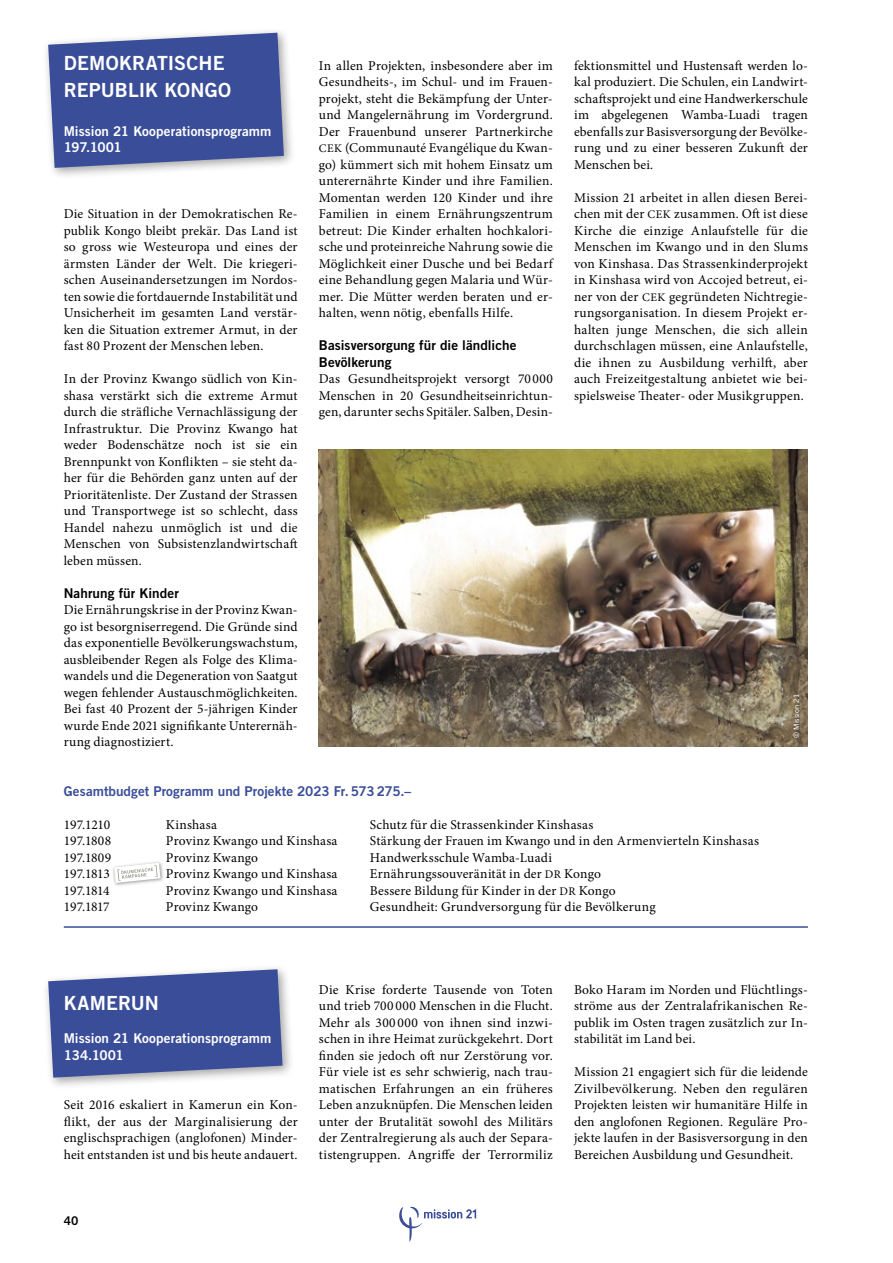
<style>
.page{position:relative;width:893px;height:1263px;background:#fff}
.page>*{position:absolute;margin:0;border:0;box-sizing:border-box;transform-origin:0 0}
.t1{font:19.5px/27px "Trade Gothic LT Std Bd 2";letter-spacing:.005em;color:#fff}
.t2{font:13.5px/16.5px "Minion Pro";letter-spacing:.015em;color:#000;text-align:justify}
.t3{font:13.5px/16.5px "Trade Gothic LT Std Bd 2";letter-spacing:.005em;color:#fff}
.t4{font:13.5px/16.5px "Trade Gothic LT Std Bd 2";letter-spacing:.005em;color:#000}
.t5{font:13.5px "Trade Gothic LT Std Bd 2";letter-spacing:.005em;color:#3a4d98}
.t6{font:12px "Trade Gothic LT Std Bd 2";color:#000}
.t7{font:7.5px "Trade Gothic Next LT Pro";letter-spacing:.01em;color:#fff}
.s1{font-size:11.7px}
</style>
<div class="page">
<div style="left:42px;top:27px;width:253px;height:153px;background:#000;opacity:.35"></div>
<svg style="left:48px;top:33px;width:236px;height:135px;background:#4c5da0"></svg>
<div style="left:42px;top:963px;width:252px;height:127px;background:#000;opacity:.35"></div>
<svg style="left:48px;top:969px;width:235px;height:108px;background:#4f60a1"></svg>
<hr style="left:64px;top:926px;width:744px;height:2px;background:#3a4d98">
<svg style="left:399px;top:1207px;width:77px;height:35px"></svg>
<img style="left:319px;top:449px;width:489px;height:297px">
<div style="left:112px;top:860px;width:53px;height:27px;background:#000;opacity:.4"></div>
<svg style="left:114px;top:863px;width:47px;height:20px"></svg>
<h1 class="t1" style="left:64px;top:49px;width:169px">DEMOKRATISCHE<br>REPUBLIK KONGO</h1>
<p class="t3" style="left:64px;top:122px;width:209px">Mission 21 Kooperationsprogramm<br>197.1001</p>
<p class="t2" style="left:64px;top:206px;width:235px">Die Situation in der Demokratischen Re&shy;publik Kongo bleibt prekär. Das Land ist so gross wie Westeuropa und eines der ärmsten Länder der Welt. Die kriegeri&shy;schen Auseinandersetzungen im Nordos&shy;ten sowie die fortdauernde Instabilität und Unsicherheit im gesamten Land verstär&shy;ken die Situation extremer Armut, in der fast 80 Prozent der Menschen leben.</p>
<p class="t2" style="left:64px;top:371px;width:235px">In der Provinz Kwango südlich von Kin&shy;shasa verstärkt sich die extreme Armut durch die sträfliche Vernachlässigung der Infrastruktur. Die Provinz Kwango hat weder Bodenschätze noch ist sie ein Brennpunkt von Konflikten – sie steht da&shy;her für die Behörden ganz unten auf der Prioritätenliste. Der Zustand der Strassen und Transportwege ist so schlecht, dass Handel nahezu unmöglich ist und die Menschen von Subsistenzlandwirtschaft leben müssen.</p>
<p class="t4" style="left:64px;top:584px;width:117px">Nahrung für Kinder</p>
<p class="t2" style="left:64px;top:602px;width:235px">Die Ernährungskrise in der Provinz Kwan&shy;go ist besorgniserregend. Die Gründe sind das exponentielle Bevölkerungswachstum, ausbleibender Regen als Folge des Klima&shy;wandels und die Degeneration von Saatgut wegen fehlender Austauschmöglichkeiten.<br>Bei fast 40 Prozent der 5-jährigen Kinder wurde Ende 2021 signifikante Unterernäh&shy;rung diagnostiziert.</p>
<p class="t2" style="left:319px;top:57px;width:235px">In allen Projekten, insbesondere aber im Gesundheits-, im Schul- und im Frauen&shy;projekt, steht die Bekämpfung der Unter&shy;und Mangelernährung im Vordergrund.<br>Der Frauenbund unserer Partnerkirche <span class="s1">CEK</span> (Communauté Evangélique du Kwan&shy;go) kümmert sich mit hohem Einsatz um unterernährte Kinder und ihre Familien.<br>Momentan werden 120 Kinder und ihre Familien in einem Ernährungszentrum betreut: Die Kinder erhalten hochkalori&shy;sche und proteinreiche Nahrung sowie die Möglichkeit einer Dusche und bei Bedarf eine Behandlung gegen Malaria und Wür&shy;mer. Die Mütter werden beraten und er&shy;halten, wenn nötig, ebenfalls Hilfe.</p>
<p class="t4" style="left:319px;top:337px;width:199px">Basisversorgung für die ländliche<br>Bevölkerung</p>
<p class="t2" style="left:319px;top:371px;width:235px">Das Gesundheitsprojekt versorgt 70 000<br>Menschen in 20 Gesundheitseinrichtun&shy;gen, darunter sechs Spitäler. Salben, Desin-</p>
<p class="t2" style="left:574px;top:57px;width:235px">fektionsmittel und Hustensaft werden lo&shy;kal produziert. Die Schulen, ein Landwirt&shy;schaftsprojekt und eine Handwerkerschule im abgelegenen Wamba-Luadi tragen ebenfalls zur Basisversorgung der Bevölke&shy;rung und zu einer besseren Zukunft der Menschen bei.</p>
<p class="t2" style="left:574px;top:189px;width:235px">Mission 21 arbeitet in allen diesen Berei&shy;chen mit der <span class="s1">CEK</span> zusammen. Oft ist diese Kirche die einzige Anlaufstelle für die Menschen im Kwango und in den Slums von Kinshasa. Das Strassenkinderprojekt in Kinshasa wird von Accojed betreut, ei&shy;ner von der <span class="s1">CEK</span> gegründeten Nichtregie&shy;rungsorganisation. In diesem Projekt er&shy;halten junge Menschen, die sich allein durchschlagen müssen, eine Anlaufstelle, die ihnen zu Ausbildung verhilft, aber auch Freizeitgestaltung anbietet wie bei&shy;spielsweise Theater- oder Musikgruppen.</p>
<p class="t7" style="left:791px;top:738px;width:45px;rotate:-90deg">© Mission 21</p>
<p class="t5" style="left:64px;top:782px;width:349px">Gesamtbudget Programm und Projekte 2023 Fr.573275.–</p>
<p class="t2" style="left:64px;top:816px;width:48px">197.1210</p>
<p class="t2" style="left:166px;top:816px;width:53px">Kinshasa</p>
<p class="t2" style="left:370px;top:816px;width:225px">Schutz für die Strassenkinder Kinshasas</p>
<p class="t2" style="left:64px;top:833px;width:49px">197.1808</p>
<p class="t2" style="left:166px;top:833px;width:173px">Provinz Kwango und Kinshasa</p>
<p class="t2" style="left:370px;top:833px;width:390px">Stärkung der Frauen im Kwango und in den Armenvierteln Kinshasas</p>
<p class="t2" style="left:64px;top:849px;width:49px">197.1809</p>
<p class="t2" style="left:166px;top:849px;width:94px">Provinz Kwango</p>
<p class="t2" style="left:370px;top:849px;width:184px">Handwerksschule Wamba-Luadi</p>
<p class="t2" style="left:64px;top:866px;width:48px">197.1813</p>
<p class="t2" style="left:166px;top:866px;width:173px">Provinz Kwango und Kinshasa</p>
<p class="t2" style="left:370px;top:866px;width:232px">Ernährungssouveränität in der <span class="s1">DR</span> Kongo</p>
<p class="t2" style="left:64px;top:882px;width:47px">197.1814</p>
<p class="t2" style="left:166px;top:882px;width:173px">Provinz Kwango und Kinshasa</p>
<p class="t2" style="left:370px;top:882px;width:247px">Bessere Bildung für Kinder in der <span class="s1">DR</span> Kongo</p>
<p class="t2" style="left:64px;top:899px;width:47px">197.1817</p>
<p class="t2" style="left:166px;top:899px;width:94px">Provinz Kwango</p>
<p class="t2" style="left:370px;top:899px;width:287px">Gesundheit: Grundversorgung für die Bevölkerung</p>
<h1 class="t1" style="left:64px;top:989px;width:97px">KAMERUN</h1>
<p class="t3" style="left:64px;top:1030px;width:209px">Mission 21 Kooperationsprogramm<br>134.1001</p>
<p class="t2" style="left:64px;top:1097px;width:235px">Seit 2016 eskaliert in Kamerun ein Kon&shy;flikt, der aus der Marginalisierung der englischsprachigen (anglofonen) Minder&shy;heit entstanden ist und bis heute andauert.</p>
<p class="t6" style="left:64px;top:1213px;width:16px">40</p>
<p class="t2" style="left:319px;top:981px;width:235px">Die Krise forderte Tausende von Toten und trieb 700 000 Menschen in die Flucht.<br>Mehr als 300000 von ihnen sind inzwi&shy;schen in ihre Heimat zurückgekehrt. Dort finden sie jedoch oft nur Zerstörung vor.<br>Für viele ist es sehr schwierig, nach trau&shy;matischen Erfahrungen an ein früheres Leben anzuknüpfen. Die Menschen leiden unter der Brutalität sowohl des Militärs der Zentralregierung als auch der Separa&shy;tistengruppen. Angriffe der Terrormiliz</p>
<p class="t2" style="left:574px;top:981px;width:235px">Boko Haram im Norden und Flüchtlings&shy;ströme aus der Zentralafrikanischen Re&shy;publik im Osten tragen zusätzlich zur In&shy;stabilität im Land bei.</p>
<p class="t2" style="left:574px;top:1064px;width:235px">Mission 21 engagiert sich für die leidende Zivilbevölkerung. Neben den regulären Projekten leisten wir humanitäre Hilfe in den anglofonen Regionen. Reguläre Pro&shy;jekte laufen in der Basisversorgung in den Bereichen Ausbildung und Gesundheit.</p>
</div>
